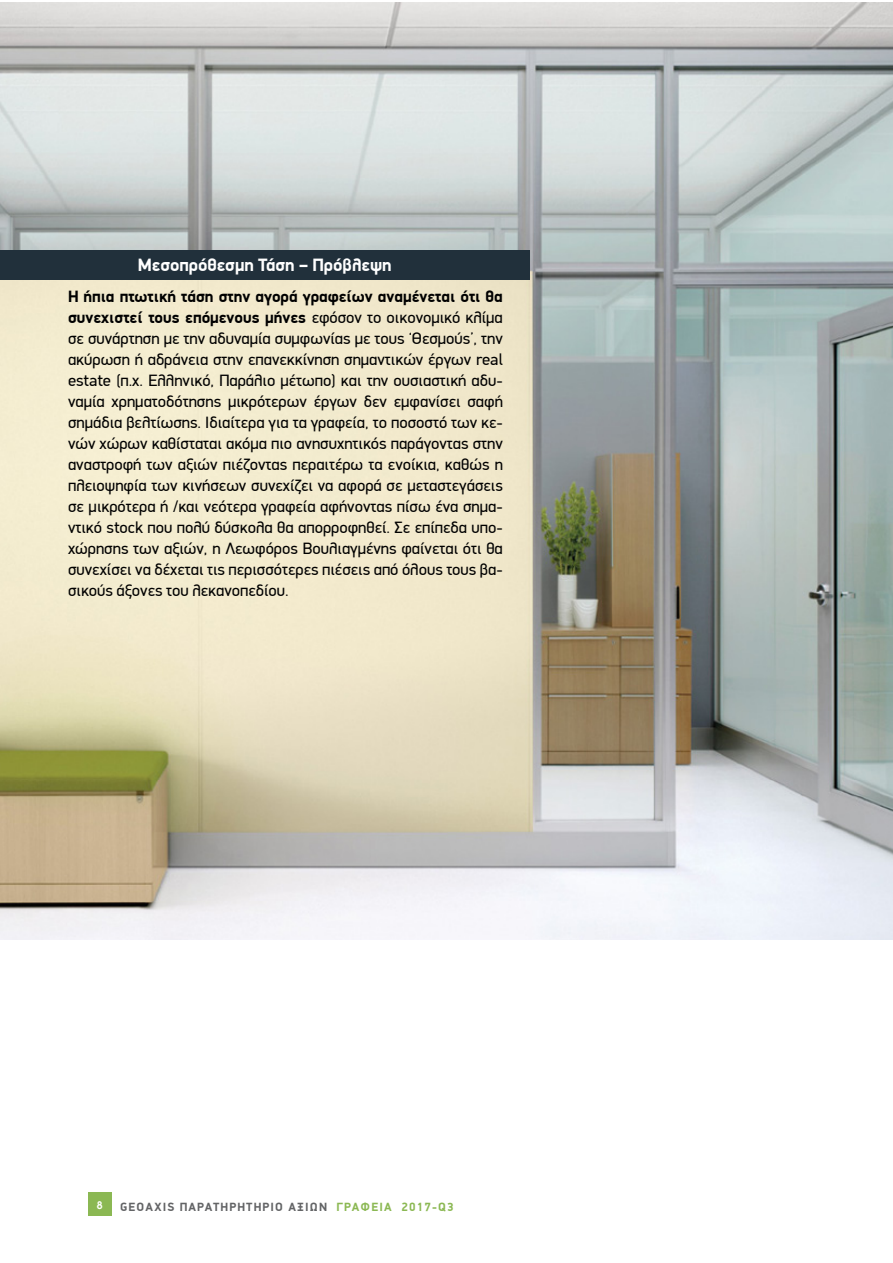
<style>
.page{position:relative;width:893px;height:1263px;background:#fff}
.page>*{position:absolute;margin:0;border:0;box-sizing:border-box;transform-origin:0 0}
.t1{font:700 18px "PF Din Display";color:#fff}
.t2{font:16.5px/21px "PF Din Display";color:#000;text-align:justify}
.t3{font:700 12px "PF Din Display";letter-spacing:.1em;color:#636466}
.t4{font:700 10.5px "Mg Avant GUC Pol";color:#fff}
.s1{font-weight:700}
.s2{color:#8bb853}
</style>
<div class="page">
<div style="left:88px;top:1193px;width:23px;height:23px;background:#8bb853"></div>
<img style="left:0;top:3px;width:893px;height:937px">
<div style="left:0;top:250px;width:529px;height:30px;background:#21303b"></div>
<p class="t1" style="left:138px;top:254px;width:255px">Μεσοπρόθεσμη Τάση – Πρόβλεψη</p>
<p class="t2" style="left:68px;top:285px;width:436px"><span class="s1">Η ήπια πτωτική τάση στην αγορά γραφείων αναμένεται ότι θα συνεχιστεί τους επόμενους μήνες</span> εφόσον το οικονομικό κλίμα σε συνάρτηση με την αδυναμία συμφωνίας με τους ‘Θεσμούς’, την ακύρωση ή αδράνεια στην επανεκκίνηση σημαντικών έργων real estate (π.χ. Ελληνικό, Παράλιο μέτωπο) και την ουσιαστική αδυ&shy;ναμία χρηματοδότησης μικρότερων έργων δεν εμφανίσει σαφή σημάδια βελτίωσης. Ιδιαίτερα για τα γραφεία, το ποσοστό των κε&shy;νών χώρων καθίσταται ακόμα πιο ανησυχητικός παράγοντας στην αναστροφή των αξιών πιέζοντας περαιτέρω τα ενοίκια, καθώς η πλειοψηφία των κινήσεων συνεχίζει να αφορά σε μεταστεγάσεις σε μικρότερα ή /και νεότερα γραφεία αφήνοντας πίσω ένα σημα&shy;ντικό stock που πολύ δύσκολα θα απορροφηθεί. Σε επίπεδα υπο&shy;χώρησης των αξιών, η Λεωφόρος Βουλιαγμένης φαίνεται ότι θα συνεχίσει να δέχεται τις περισσότερες πιέσεις από όλους τους βα&shy;σικούς άξονες του λεκανοπεδίου.</p>
<p class="t4" style="left:97px;top:1199px;width:8px">8</p>
<p class="t3" style="left:120px;top:1199px;width:335px">GEOAXIS ΠΑΡΑΤΗΡΗΤΗΡΙΟ ΑΞΙΩΝ <span class="s2">ΓΡΑΦΕΙΑ 2017-Q3</span></p>
</div>
